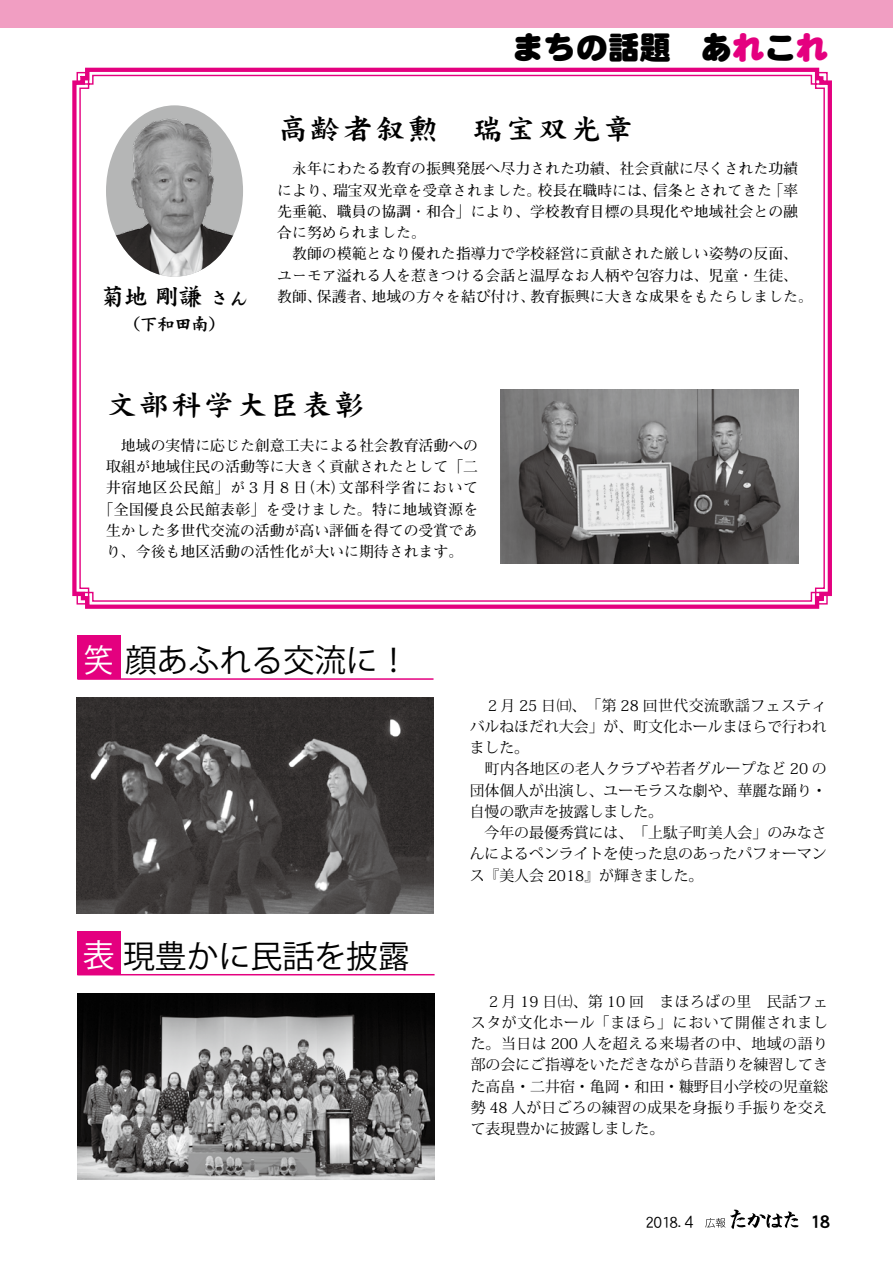
<style>
.page{position:relative;width:893px;height:1263px;background:#fff}
.page>*{position:absolute;margin:0;border:0;box-sizing:border-box;transform-origin:0 0}
.t1{font:31.95px "Koz Go Pro";color:#000}
.t2{font:31.95px "DF Maru Gothic Std W12";color:#000}
.t3{font:28.65px "DF Kai Sho Std W9";letter-spacing:.1em;color:#000}
.t4{font:23.4px "DF Kai Sho Std W9";color:#000}
.t5{font:19.2px "DFHS Gothic Std W7";color:#000}
.t6{font:17.1px "DFHS Gothic Std W3";color:#000;scale:.93 1}
.t7{font:16.95px "DF Kai Sho Std W9";color:#000}
.t8{font:700 14.85px/21.3px "Futo Min A101 Pro";color:#000}
.t9{font:14.85px/21.3px "Koz Min Pro";color:#000;text-align:justify}
.s1{color:#e4007f}
.s2{font-size:19.2px}
.s3{color:#fff}
.s4{font-size:15.9px}
</style>
<div class="page">
<svg style="left:705px;top:1209px;width:93px;height:20px"></svg>
<div style="left:77px;top:635px;width:44px;height:44px;background:#e4007f"></div>
<hr style="left:77px;top:678px;width:356px;height:2px;background:#e4007f">
<div style="left:77px;top:931px;width:44px;height:44px;background:#e4007f"></div>
<hr style="left:77px;top:974px;width:358px;height:1px;background:#e4007f">
<img style="left:77px;top:993px;width:358px;height:186px">
<img style="left:76px;top:698px;width:357px;height:215px">
<svg style="left:72px;top:67px;width:760px;height:542px;background:#e71f8e"></svg>
<svg style="left:76px;top:71px;width:752px;height:534px"></svg>
<div style="left:0;top:0;width:893px;height:28px;background:#f19ec2"></div>
<h1 class="t2" style="left:512px;top:31px;width:318px">まちの話題 あ<span class="s1">れ</span>こ<span class="s1">れ</span></h1>
<h2 class="t3" style="left:278px;top:113px;width:356px">高齢者叙勲　瑞宝双光章</h2>
<p class="t8" style="left:277px;top:156px;width:522px">　永年にわたる教育の振興発展へ尽力された功績、社会貢献に尽くされた功績により、瑞宝双光章を受章されました。校長在職時には、信条とされてきた「率先垂範、職員の協調・和合」により、学校教育目標の具現化や地域社会との融合に努められました。<br>　教師の模範となり優れた指導力で学校経営に貢献された厳しい姿勢の反面、ユーモア溢れる人を惹きつける会話と温厚なお人柄や包容力は、児童・生徒、</p>
<h3 class="t4" style="left:101px;top:284px;width:149px">菊地 剛謙 <span class="s2">さん</span></h3>
<p class="t8" style="left:277px;top:284px;width:537px">教師、保護者、地域の方々を結び付け、教育振興に大きな成果をもたらしました。</p>
<p class="t7" style="left:123px;top:314px;width:104px">（下和田南）</p>
<h2 class="t3" style="left:107px;top:389px;width:259px">文部科学大臣表彰</h2>
<p class="t8" style="left:99px;top:433px;width:381px;text-align:center">　地域の実情に応じた創意工夫による社会教育活動への取組が地域住民の活動等に大きく貢献されたとして「二井宿地区公民館」が３月８日（木）文部科学省において「全国優良公民館表彰」を受けました。特に地域資源を生かした多世代交流の活動が高い評価を得ての受賞であり、今後も地区活動の活性化が大いに期待されます。</p>
<h1 class="t1" style="left:84px;top:640px;width:327px"><span class="s3">笑</span>顔あふれる交流に！</h1>
<h1 class="t1" style="left:83px;top:935px;width:329px"><span class="s3">表</span>現豊かに民話を披露</h1>
<p class="t9" style="left:470px;top:694px;width:359px;text-align:left;text-indent:15px">２月 25 日㈰、「第 28 回世代交流歌謡フェスティバルねほだれ大会」が、町文化ホールまほらで行われました。<br>　町内各地区の老人クラブや若者グループなど 20 の団体個人が出演し、ユーモラスな劇や、華麗な踊り・自慢の歌声を披露しました。<br>　今年の最優秀賞には、「上駄子町美人会」のみなさんによるペンライトを使った息のあったパフォーマンス『美人会 2018』が輝きました。</p>
<p class="t9" style="left:471px;top:990px;width:359px;text-indent:15px">２月 19 日㈯、第 10 回　まほろばの里　民話フェスタが文化ホール「まほら」において開催されました。当日は 200 人を超える来場者の中、地域の語り部の会にご指導をいただきながら昔語りを練習してきた高畠・二井宿・亀岡・和田・糠野目小学校の児童総勢 48 人が日ごろの練習の成果を身振り手振りを交えて表現豊かに披露しました。</p>
<p class="t6" style="left:646px;top:1212px;width:57px">2018<span class="s4">.</span>４</p>
<p class="t5" style="left:810px;top:1211px;width:21px">18</p>
</div>
